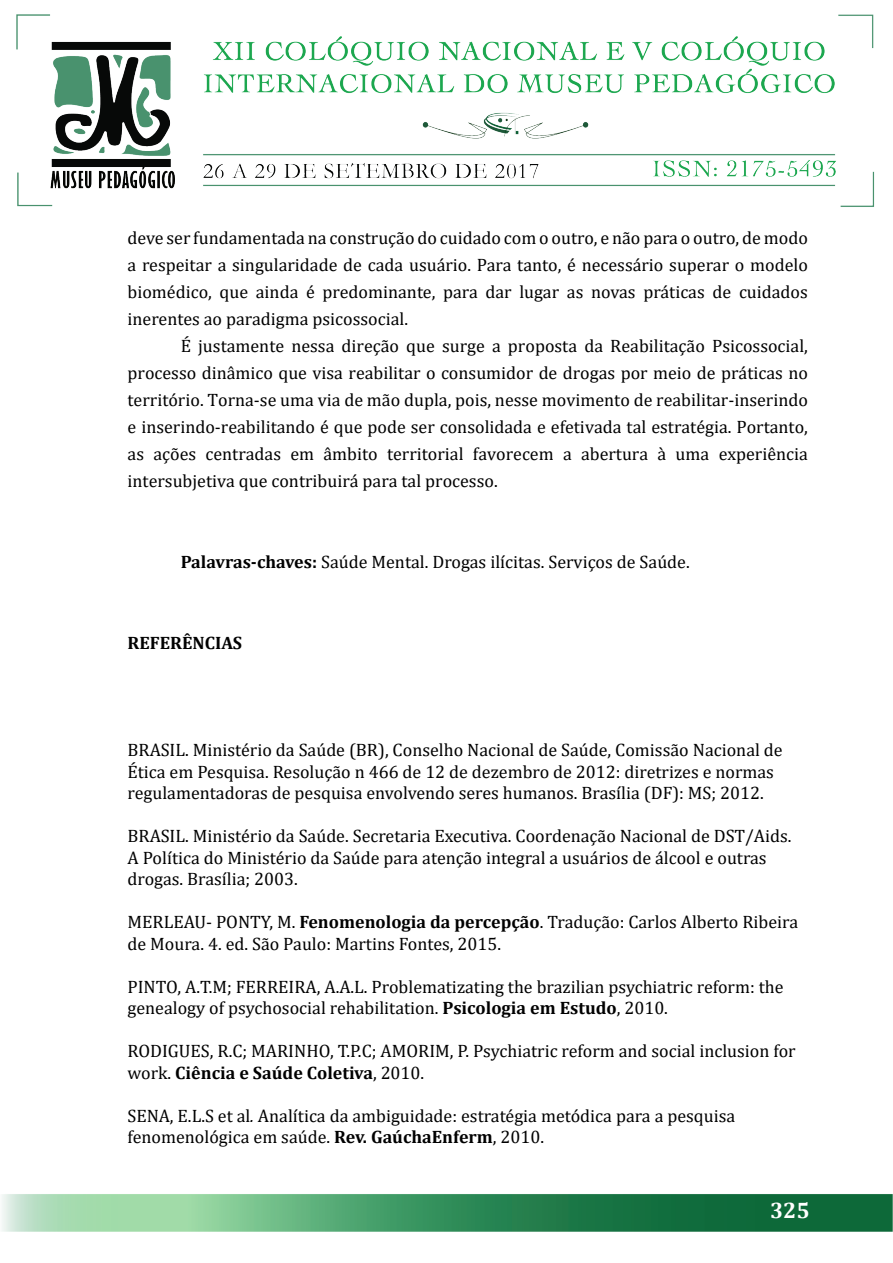
<style>
.page{position:relative;width:893px;height:1263px;background:#fff}
.page>*{position:absolute;margin:0;border:0;box-sizing:border-box;transform-origin:0 0}
.t1{font:700 22.5px "Cambria";color:#fff}
.t2{font:18px/27px "Cambria";color:#000}
.t3{font:700 18px "Cambria";color:#000}
.s1{font-weight:700}
.s2{font-style:italic}
</style>
<div class="page">
<img style="left:2px;top:14px;width:890px;height:1218px">
<p class="t2" style="left:128px;top:224px;width:682px;text-align:justify">deve ser fundamentada na construção do cuidado com o outro, e não para o outro, de modo a respeitar a singularidade de cada usuário. Para tanto, é necessário superar o modelo biomédico, que ainda é predominante, para dar lugar as novas práticas de cuidados inerentes ao paradigma psicossocial.</p>
<p class="t2" style="left:128px;top:332px;width:682px;text-align:justify;text-indent:53px">É justamente nessa direção que surge a proposta da Reabilitação Psicossocial, processo dinâmico que visa reabilitar o consumidor de drogas por meio de práticas no território. Torna-se uma via de mão dupla, pois, nesse movimento de reabilitar-inserindo e inserindo-reabilitando é que pode ser consolidada e efetivada tal estratégia. Portanto, as ações centradas em âmbito territorial favorecem a abertura à uma experiência intersubjetiva que contribuirá para tal processo.</p>
<p class="t2" style="left:181px;top:548px;width:511px"><span class="s1">Palavras-chaves:</span> Saúde Mental. Drogas ilícitas. Serviços de Saúde.</p>
<p class="t3" style="left:128px;top:630px;width:116px">REFERÊNCIAS</p>
<p class="t2" style="left:128px;top:739px;width:657px;line-height:21.6px">BRASIL. Ministério da Saúde (BR), Conselho Nacional de Saúde, Comissão Nacional de<br>Ética em Pesquisa. Resolução n 466 de 12 de dezembro de 2012: diretrizes e normas regulamentadoras de pesquisa envolvendo seres humanos. Brasília (DF): MS; 2012.</p>
<p class="t2" style="left:128px;top:825px;width:665px;line-height:21.6px">BRASIL. Ministério da Saúde. Secretaria Executiva. Coordenação Nacional de DST/Aids.<br>A Política do Ministério da Saúde para atenção integral a usuários de álcool e outras drogas. Brasília; 2003.</p>
<p class="t2" style="left:128px;top:911px;width:672px;line-height:21.6px">MERLEAU- PONTY, M. <span class="s1">Fenomenologia da percepção</span>. Tradução: Carlos Alberto Ribeira de Moura. 4. ed. São Paulo: Martins Fontes, 2015.</p>
<p class="t2" style="left:128px;top:975px;width:657px;line-height:21.6px">PINTO, A.T.M; FERREIRA, A.A.L. Problematizating the brazilian psychiatric reform: the genealogy of psychosocial rehabilitation. <span class="s1">Psicologia em Estudo</span>, 2010.</p>
<p class="t2" style="left:128px;top:1040px;width:670px;line-height:21.6px">RODIGUES, R.C; MARINHO, T.P.C; AMORIM, P. Psychiatric reform and social inclusion for work. <span class="s1">Ciência e Saúde Coletiva</span>, 2010.</p>
<p class="t2" style="left:128px;top:1104px;width:609px;line-height:21.6px">SENA, E.L.S et al<span class="s2">.</span> Analítica da ambiguidade: estratégia metódica para a pesquisa fenomenológica em saúde. <span class="s1">Rev. GaúchaEnferm</span>, 2010.</p>
<p class="t1" style="left:770px;top:1195px;width:41px">325</p>
</div>
